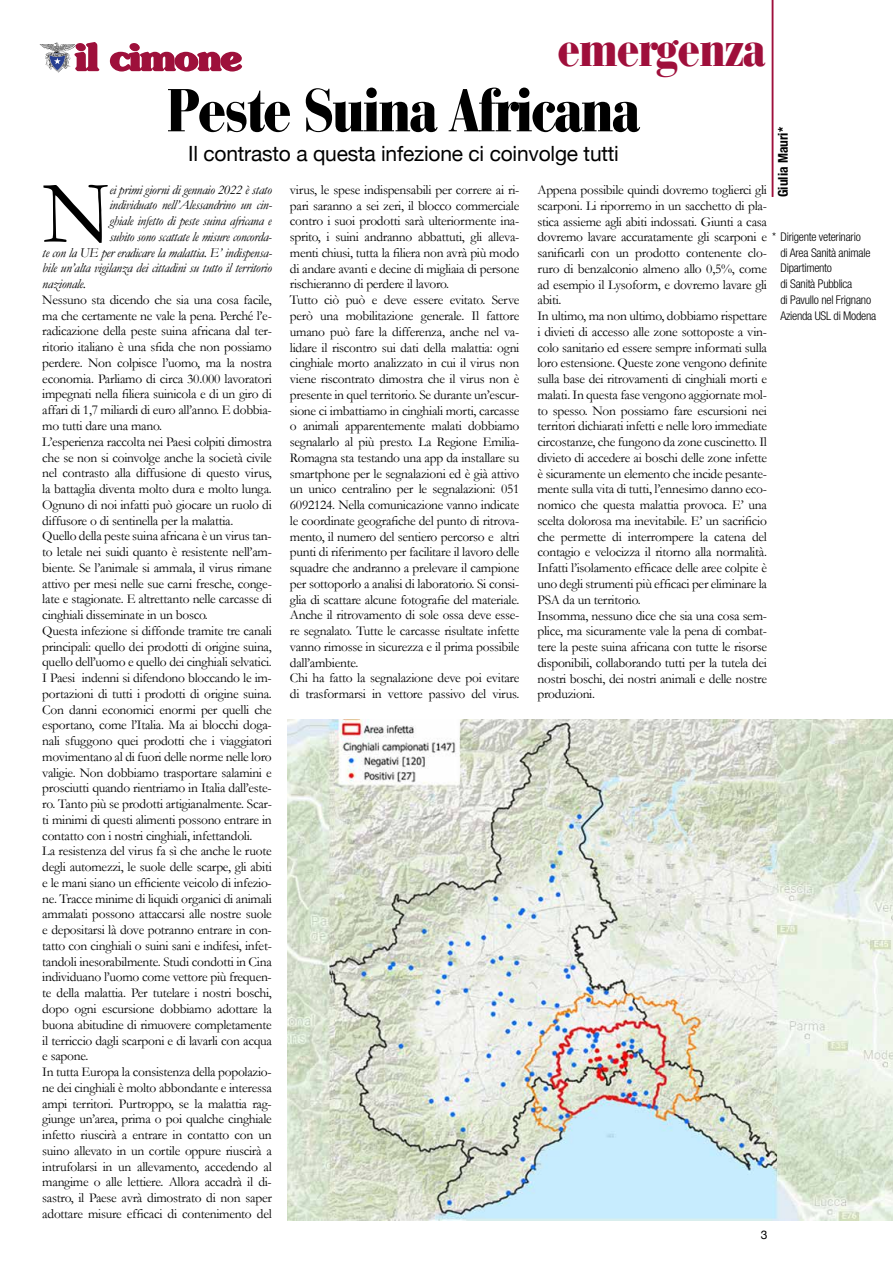
<style>
.page{position:relative;width:893px;height:1263px;background:#fff}
.page>*{position:absolute;margin:0;border:0;box-sizing:border-box;transform-origin:0 0}
.t1{font:89.25px "Garamond";color:#000}
.t2{font:900 condensed 60px "Bauer Bodoni";letter-spacing:-.02em;color:#000}
.t3{font:900 condensed 48px "Bauer Bodoni";letter-spacing:-.01em;color:#9f0f3b}
.t4{font:21px "Helvetica Neue";letter-spacing:-.01em;color:#000}
.t5{font:13.5px/15.8px "Garamond";letter-spacing:-.02em;color:#000}
.t6{font:italic 13.5px "Garamond";letter-spacing:-.02em;color:#000}
.t7{font:700 condensed 13.5px "Helvetica Neue";color:#000}
.t8{font:300 condensed 12px/15.8px "Helvetica Neue";letter-spacing:-.02em;color:#000}
.t9{font:12px "Helvetica Neue";color:#000}
</style>
<div class="page">
<svg style="left:110px;top:43px;width:132px;height:29px"></svg>
<svg style="left:39px;top:42px;width:60px;height:31px"></svg>
<img style="left:288px;top:719px;width:605px;height:502px">
<hr style="left:772px;top:0;width:1px;height:197px;background:#9f0f3b">
<h3 class="t3" style="left:558px;top:22px;width:209px">emergenza</h3>
<h2 class="t2" style="left:167px;top:75px;width:474px">Peste Suina Africana</h2>
<h3 class="t4" style="left:188px;top:139px;width:432px">Il contrasto a questa infezione ci coinvolge tutti</h3>
<p class="t7" style="left:775px;top:197px;width:71px;rotate:-90deg">Giulia Mauri*</p>
<h1 class="t1" style="left:42px;top:159px;width:70px">N</h1>
<p class="t6" style="left:109px;top:181px;width:164px">ei primi giorni di gennaio 2022 è stato</p>
<p class="t5" style="left:290px;top:182px;width:231px">virus, le spese indispensabili per correre ai ri&shy;pari saranno a sei zeri, il blocco commerciale contro i suoi prodotti sarà ulteriormente ina&shy;sprito, i suini andranno abbattuti, gli alleva&shy;menti chiusi, tutta la filiera non avrà più modo di andare avanti e decine di migliaia di persone rischieranno di perdere il lavoro.<br>Tutto ciò può e deve essere evitato. Serve però una mobilitazione generale. Il fattore umano può fare la differenza, anche nel va&shy;lidare il riscontro sui dati della malattia: ogni cinghiale morto analizzato in cui il virus non viene riscontrato dimostra che il virus non è presente in quel territorio. Se durante un’escur&shy;sione ci imbattiamo in cinghiali morti, carcasse o animali apparentemente malati dobbiamo segnalarlo al più presto. La Regione Emilia-Romagna sta testando una app da installare su smartphone per le segnalazioni ed è già attivo un unico centralino per le segnalazioni: 051<br>6092124. Nella comunicazione vanno indicate le coordinate geografiche del punto di ritrova&shy;mento, il numero del sentiero percorso e altri punti di riferimento per facilitare il lavoro delle squadre che andranno a prelevare il campione per sottoporlo a analisi di laboratorio. Si consi&shy;glia di scattare alcune fotografie del materiale.<br>Anche il ritrovamento di sole ossa deve esse&shy;re segnalato. Tutte le carcasse risultate infette vanno rimosse in sicurezza e il prima possibile dall’ambiente.<br>Chi ha fatto la segnalazione deve poi evitare di trasformarsi in vettore passivo del virus.</p>
<p class="t5" style="left:537px;top:182px;width:231px">Appena possibile quindi dovremo toglierci gli scarponi. Li riporremo in un sacchetto di pla&shy;stica assieme agli abiti indossati. Giunti a casa dovremo lavare accuratamente gli scarponi e sanificarli con un prodotto contenente clo&shy;ruro di benzalconio almeno allo 0,5%, come ad esempio il Lysoform, e dovremo lavare gli abiti.<br>In ultimo, ma non ultimo, dobbiamo rispettare i divieti di accesso alle zone sottoposte a vin&shy;colo sanitario ed essere sempre informati sulla loro estensione. Queste zone vengono definite sulla base dei ritrovamenti di cinghiali morti e malati. In questa fase vengono aggiornate mol&shy;to spesso. Non possiamo fare escursioni nei territori dichiarati infetti e nelle loro immediate circostanze, che fungono da zone cuscinetto. Il divieto di accedere ai boschi delle zone infette è sicuramente un elemento che incide pesante&shy;mente sulla vita di tutti, l’ennesimo danno eco&shy;nomico che questa malattia provoca. E’ una scelta dolorosa ma inevitabile. E’ un sacrificio che permette di interrompere la catena del contagio e velocizza il ritorno alla normalità.<br>Infatti l’isolamento efficace delle aree colpite è uno degli strumenti più efficaci per eliminare la PSA da un territorio.<br>Insomma, nessuno dice che sia una cosa sem&shy;plice, ma sicuramente vale la pena di combat&shy;tere la peste suina africana con tutte le risorse disponibili, collaborando tutti per la tutela dei nostri boschi, dei nostri animali e delle nostre produzioni.</p>
<p class="t6" style="left:109px;top:197px;width:164px">individuato nell’Alessandrino un cin-</p>
<p class="t6" style="left:109px;top:213px;width:164px">ghiale infetto di peste suina africana e</p>
<p class="t6" style="left:109px;top:229px;width:164px">subito sono scattate le misure concorda-</p>
<p class="t6" style="left:42px;top:244px;width:231px">te con la UE per eradicare la malattia. E’ indispensa-</p>
<p class="t6" style="left:42px;top:260px;width:231px">bile un’alta vigilanza dei cittadini su tutto il territorio</p>
<p class="t6" style="left:42px;top:276px;width:45px">nazionale.</p>
<p class="t5" style="left:42px;top:292px;width:231px">Nessuno sta dicendo che sia una cosa facile, ma che certamente ne vale la pena. Perché l’e&shy;radicazione della peste suina africana dal ter&shy;ritorio italiano è una sfida che non possiamo perdere. Non colpisce l’uomo, ma la nostra economia. Parliamo di circa 30.000 lavoratori impegnati nella filiera suinicola e di un giro di affari di 1,7 miliardi di euro all’anno. E dobbia&shy;mo tutti dare una mano.<br>L’esperienza raccolta nei Paesi colpiti dimostra che se non si coinvolge anche la società civile nel contrasto alla diffusione di questo virus, la battaglia diventa molto dura e molto lunga.<br>Ognuno di noi infatti può giocare un ruolo di diffusore o di sentinella per la malattia.<br>Quello della peste suina africana è un virus tan&shy;to letale nei suidi quanto è resistente nell’am&shy;biente. Se l’animale si ammala, il virus rimane attivo per mesi nelle sue carni fresche, conge&shy;late e stagionate. E altrettanto nelle carcasse di cinghiali disseminate in un bosco.<br>Questa infezione si diffonde tramite tre canali principali: quello dei prodotti di origine suina, quello dell’uomo e quello dei cinghiali selvatici.<br>I Paesi indenni si difendono bloccando le im&shy;portazioni di tutti i prodotti di origine suina.<br>Con danni economici enormi per quelli che esportano, come l’Italia. Ma ai blocchi doga&shy;nali sfuggono quei prodotti che i viaggiatori movimentano al di fuori delle norme nelle loro valigie. Non dobbiamo trasportare salamini e prosciutti quando rientriamo in Italia dall’este&shy;ro. Tanto più se prodotti artigianalmente. Scar&shy;ti minimi di questi alimenti possono entrare in contatto con i nostri cinghiali, infettandoli.<br>La resistenza del virus fa sì che anche le ruote degli automezzi, le suole delle scarpe, gli abiti e le mani siano un efficiente veicolo di infezio&shy;ne. Tracce minime di liquidi organici di animali ammalati possono attaccarsi alle nostre suole e depositarsi là dove potranno entrare in con&shy;tatto con cinghiali o suini sani e indifesi, infet&shy;tandoli inesorabilmente. Studi condotti in Cina individuano l’uomo come vettore più frequen&shy;te della malattia. Per tutelare i nostri boschi, dopo ogni escursione dobbiamo adottare la buona abitudine di rimuovere completamente il terriccio dagli scarponi e di lavarli con acqua e sapone.<br>In tutta Europa la consistenza della popolazio&shy;ne dei cinghiali è molto abbondante e interessa ampi territori. Purtroppo, se la malattia rag&shy;giunge un’area, prima o poi qualche cinghiale infetto riuscirà a entrare in contatto con un suino allevato in un cortile oppure riuscirà a intrufolarsi in un allevamento, accedendo al mangime o alle lettiere. Allora accadrà il di&shy;sastro, il Paese avrà dimostrato di non saper adottare misure efficaci di contenimento del</p>
<p class="t8" style="left:780px;top:229px;width:97px;text-indent:-9px">* Dirigente veterinario<br>di Area Sanità animale<br>Dipartimento<br>di Sanità Pubblica<br>di Pavullo nel Frignano<br>Azienda USL di Modena</p>
<p class="t9" style="left:761px;top:1226px;width:8px">3</p>
</div>
